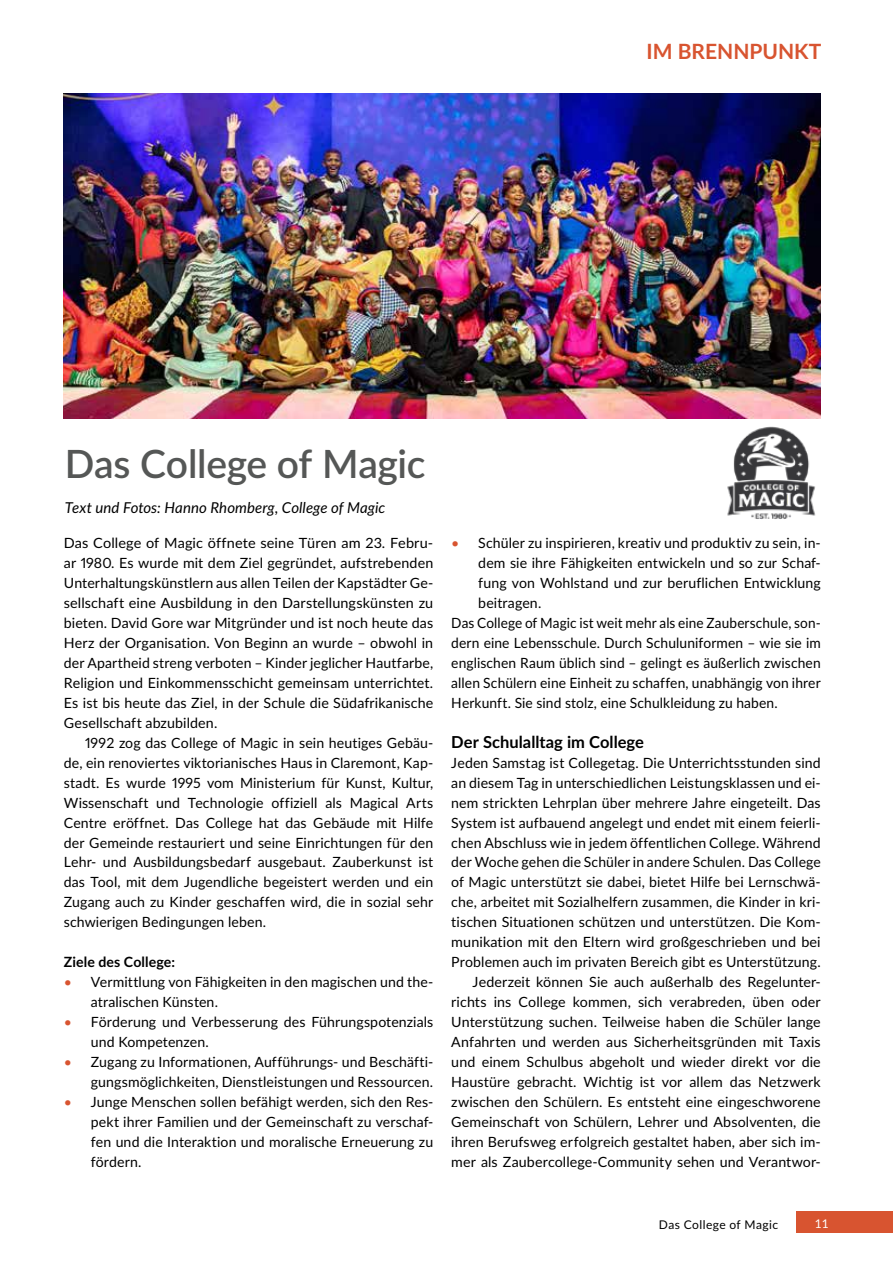
<style>
.page{position:relative;width:893px;height:1263px;background:#fff}
.page>*{position:absolute;margin:0;border:0;box-sizing:border-box;transform-origin:0 0}
.t1{font:600 39px "Lato";letter-spacing:-.01em;color:#555756}
.t2{font:700 21px "Lato";color:#d85430}
.t3{font:700 16.5px "Lato";letter-spacing:.005em;color:#000}
.t4{font:italic 15px "Lato";letter-spacing:.005em;color:#000}
.t5{font:14.1px/20px "Lato";letter-spacing:.01em;color:#000;text-align:justify}
.t6{font:14.1px "Lato";letter-spacing:.01em;color:#000;scale:.96 1}
.t7{font:700 14.1px "Lato";letter-spacing:.01em;color:#000}
.t8{font:12px "Lato";letter-spacing:.035em;color:#000}
.t9{font:12px "Lato";color:#fff}
.s1{color:#d85430}
</style>
<div class="page">
<img style="left:727px;top:426px;width:89px;height:93px">
<div style="left:796px;top:1212px;width:97px;height:21px;background:#d85430"></div>
<img style="left:64px;top:93px;width:757px;height:326px">
<h2 class="t2" style="left:647px;top:36px;width:176px">IM BRENNPUNKT</h2>
<h1 class="t1" style="left:65px;top:436px;width:362px">Das College of Magic</h1>
<p class="t4" style="left:65px;top:497px;width:322px">Text und Fotos: Hanno Rhomberg, College of Magic</p>
<p class="t5" style="left:64px;top:532px;width:371px">Das College of Magic öffnete seine Türen am 23. Febru&shy;ar 1980. Es wurde mit dem Ziel gegründet, aufstrebenden Unterhaltungskünstlern aus allen Teilen der Kapstädter Ge&shy;sellschaft eine Ausbildung in den Darstellungskünsten zu bieten. David Gore war Mitgründer und ist noch heute das Herz der Organisation. Von Beginn an wurde – obwohl in der Apartheid streng verboten – Kinder jeglicher Hautfarbe, Religion und Einkommensschicht gemeinsam unterrichtet.<br>Es ist bis heute das Ziel, in der Schule die Südafrikanische Gesellschaft abzubilden.</p>
<p class="t5" style="left:64px;top:732px;width:371px;text-indent:21px">1992 zog das College of Magic in sein heutiges Gebäu&shy;de, ein renoviertes viktorianisches Haus in Claremont, Kap&shy;stadt. Es wurde 1995 vom Ministerium für Kunst, Kultur, Wissenschaft und Technologie offiziell als Magical Arts Centre eröffnet. Das College hat das Gebäude mit Hilfe der Gemeinde restauriert und seine Einrichtungen für den Lehr- und Ausbildungsbedarf ausgebaut. Zauberkunst ist das Tool, mit dem Jugendliche begeistert werden und ein Zugang auch zu Kinder geschaffen wird, die in sozial sehr schwierigen Bedingungen leben.</p>
<p class="t7" style="left:64px;top:952px;width:113px">Ziele des College:</p>
<p class="t5" style="left:91px;top:971px;width:344px;text-indent:-27px"><span class="s1">•</span> Vermittlung von Fähigkeiten in den magischen und the&shy;atralischen Künsten.</p>
<p class="t5" style="left:91px;top:1011px;width:344px;text-indent:-27px"><span class="s1">•</span> Förderung und Verbesserung des Führungspotenzials und Kompetenzen.</p>
<p class="t5" style="left:64px;top:1051px;width:371px;text-align:right"><span class="s1">•</span> Zugang zu Informationen, Aufführungs- und Beschäfti&shy;gungsmöglichkeiten, Dienstleistungen und Ressourcen.</p>
<p class="t5" style="left:91px;top:1091px;width:344px;text-indent:-27px"><span class="s1">•</span> Junge Menschen sollen befähigt werden, sich den Res&shy;pekt ihrer Familien und der Gemeinschaft zu verschaf&shy;fen und die Interaktion und moralische Erneuerung zu fördern.</p>
<p class="t5" style="left:451px;top:532px;width:371px"><span class="s1">•</span> Schüler zu inspirieren, kreativ und produktiv zu sein, in-</p>
<p class="t5" style="left:478px;top:552px;width:344px">dem sie ihre Fähigkeiten entwickeln und so zur Schaf-</p>
<p class="t5" style="left:478px;top:572px;width:344px">fung von Wohlstand und zur beruflichen Entwicklung</p>
<p class="t5" style="left:478px;top:592px;width:65px">beitragen.</p>
<p class="t6" style="left:451px;top:613px;width:386px">Das College of Magic ist weit mehr als eine Zauberschule, son-</p>
<p class="t5" style="left:451px;top:632px;width:371px">dern eine Lebensschule. Durch Schuluniformen – wie sie im</p>
<p class="t5" style="left:451px;top:652px;width:371px">englischen Raum üblich sind – gelingt es äußerlich zwischen</p>
<p class="t5" style="left:451px;top:672px;width:371px">allen Schülern eine Einheit zu schaffen, unabhängig von ihrer</p>
<p class="t5" style="left:451px;top:692px;width:328px">Herkunft. Sie sind stolz, eine Schulkleidung zu haben.</p>
<p class="t3" style="left:451px;top:730px;width:194px">Der Schulalltag im College</p>
<p class="t5" style="left:451px;top:752px;width:371px;text-align:right">Jeden Samstag ist Collegetag. Die Unterrichtsstunden sind an diesem Tag in unterschiedlichen Leistungsklassen und ei&shy;nem strickten Lehrplan über mehrere Jahre eingeteilt. Das System ist aufbauend angelegt und endet mit einem feierli&shy;chen Abschluss wie in jedem öffentlichen College. Während der Woche gehen die Schüler in andere Schulen. Das College of Magic unterstützt sie dabei, bietet Hilfe bei Lernschwä&shy;che, arbeitet mit Sozialhelfern zusammen, die Kinder in kri&shy;tischen Situationen schützen und unterstützen. Die Kom&shy;munikation mit den Eltern wird großgeschrieben und bei Problemen auch im privaten Bereich gibt es Unterstützung.<br>Jederzeit können Sie auch außerhalb des Regelunter&shy;richts ins College kommen, sich verabreden, üben oder Unterstützung suchen. Teilweise haben die Schüler lange Anfahrten und werden aus Sicherheitsgründen mit Taxis und einem Schulbus abgeholt und wieder direkt vor die Haustüre gebracht. Wichtig ist vor allem das Netzwerk zwischen den Schülern. Es entsteht eine eingeschworene Gemeinschaft von Schülern, Lehrer und Absolventen, die ihren Berufsweg erfolgreich gestaltet haben, aber sich im&shy;mer als Zaubercollege-Community sehen und Verantwor-</p>
<p class="t8" style="left:659px;top:1215px;width:121px">Das College of Magic</p>
<p class="t9" style="left:815px;top:1215px;width:15px">11</p>
</div>
